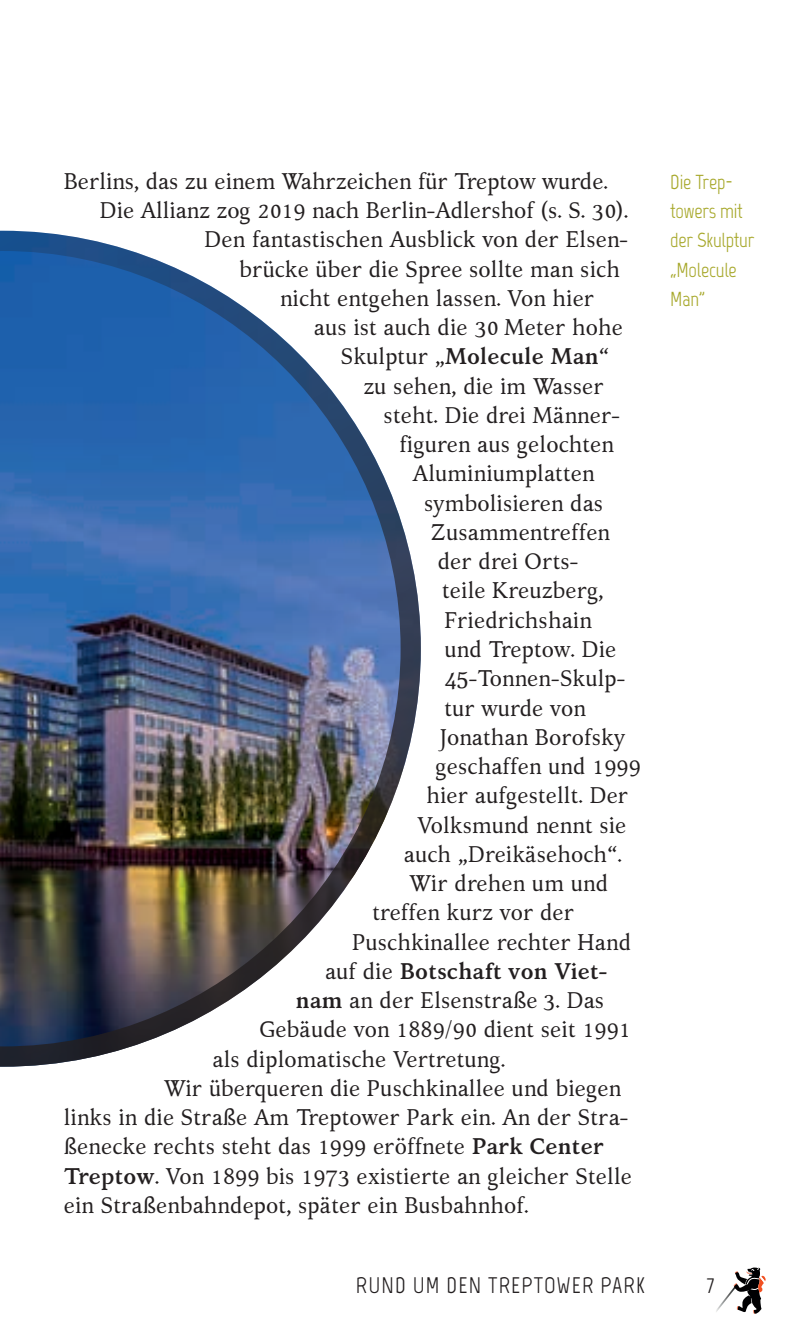
<style>
.page{position:relative;width:798px;height:1340px;background:#fff}
.page>*{position:absolute;margin:0;border:0;box-sizing:border-box;transform-origin:0 0}
.Copy{font:22.5px/29.2px "Kelvinch";color:#231f20}
.Copy-2{font:700 22.5px "Kelvinch";color:#231f20}
.t1{font:22.5px "Marvel";letter-spacing:.05em;color:#231f20}
.t2{font:20.25px/29.2px "Marvel";letter-spacing:-.01em;color:#a7a82b}
.s1{font-weight:400}
.s2{font-weight:700}
</style>
<div class="page">
<svg style="left:716px;top:1267px;width:49px;height:47px"></svg>
<img style="left:0;top:231px;width:420px;height:835px">
<p class="Copy" style="left:100px;top:166px;width:530px;text-indent:-36px">Berlins, das zu einem Wahrzeichen für Treptow wurde.<br>Die Allianz zog 2019 nach Berlin-Adlershof (s. S. 30).</p>
<p class="Copy" style="left:204px;top:225px;width:425px">Den fantastischen Ausblick von der Elsen-</p>
<p class="Copy" style="left:239px;top:254px;width:382px">brücke über die Spree sollte man sich</p>
<p class="Copy" style="left:280px;top:283px;width:316px">nicht entgehen lassen. Von hier</p>
<p class="Copy" style="left:314px;top:313px;width:311px">aus ist auch die 30 Meter hohe</p>
<p class="Copy-2" style="left:341px;top:340px;width:269px"><span class="s1">Skulptur „</span>Molecule Man<span class="s1">“</span></p>
<p class="Copy" style="left:363px;top:371px;width:242px">zu sehen, die im Wasser</p>
<p class="Copy" style="left:383px;top:400px;width:238px">steht. Die drei Männer-</p>
<p class="Copy" style="left:399px;top:430px;width:216px">figuren aus gelochten</p>
<p class="Copy" style="left:413px;top:459px;width:183px">Aluminiumplatten</p>
<p class="Copy" style="left:424px;top:488px;width:181px">symbolisieren das</p>
<p class="Copy" style="left:431px;top:517px;width:181px">Zusammentreffen</p>
<p class="Copy" style="left:437px;top:547px;width:142px">der drei Orts-</p>
<p class="Copy" style="left:442px;top:576px;width:163px">teile Kreuzberg,</p>
<p class="Copy" style="left:444px;top:605px;width:149px">Friedrichshain</p>
<p class="Copy" style="left:444px;top:634px;width:173px">und Treptow. Die</p>
<p class="Copy" style="left:444px;top:664px;width:183px">45-Tonnen-Skulp-</p>
<p class="Copy" style="left:444px;top:693px;width:143px">tur wurde von</p>
<p class="Copy" style="left:440px;top:722px;width:187px">Jonathan Borofsky</p>
<p class="Copy" style="left:435px;top:751px;width:207px">geschaffen und 1999</p>
<p class="Copy" style="left:426px;top:781px;width:203px">hier aufgestellt. Der</p>
<p class="Copy" style="left:417px;top:810px;width:210px">Volksmund nennt sie</p>
<p class="Copy" style="left:404px;top:839px;width:220px">auch „Dreikäsehoch“.</p>
<p class="Copy" style="left:409px;top:868px;width:200px">Wir drehen um und</p>
<p class="Copy" style="left:372px;top:898px;width:203px">treffen kurz vor der</p>
<p class="Copy" style="left:352px;top:927px;width:280px">Puschkinallee rechter Hand</p>
<p class="Copy-2" style="left:325px;top:954px;width:284px"><span class="s1">auf die</span> Botschaft von Viet-</p>
<p class="Copy" style="left:296px;top:985px;width:310px"><span class="s2">nam</span> an der Elsenstraße 3. Das</p>
<p class="Copy" style="left:260px;top:1015px;width:372px">Gebäude von 1889/90 dient seit 1991</p>
<p class="Copy" style="left:212px;top:1044px;width:294px">als diplomatische Vertretung.</p>
<p class="Copy" style="left:64px;top:1073px;width:569px;text-indent:100px">Wir überqueren die Puschkinallee und biegen links in die Straße Am Treptower Park ein. An der Stra&shy;ßenecke rechts steht das 1999 eröffnete <span class="s2">Park Center Treptow</span>. Von 1899 bis 1973 existierte an gleicher Stelle ein Straßenbahndepot, später ein Busbahnhof.</p>
<p class="t1" style="left:356px;top:1271px;width:290px">RUND UM DEN TREPTOWER PARK</p>
<p class="t2" style="left:670px;top:167px;width:86px">Die Trep&shy;towers mit der Skulptur</p>
<p class="t2" style="left:670px;top:266px;width:8px">“</p>
<p class="t2" style="left:670px;top:255px;width:68px;text-indent:6px">Molecule<br>Man”</p>
<p class="t1" style="left:706px;top:1271px;width:10px">7</p>
</div>
